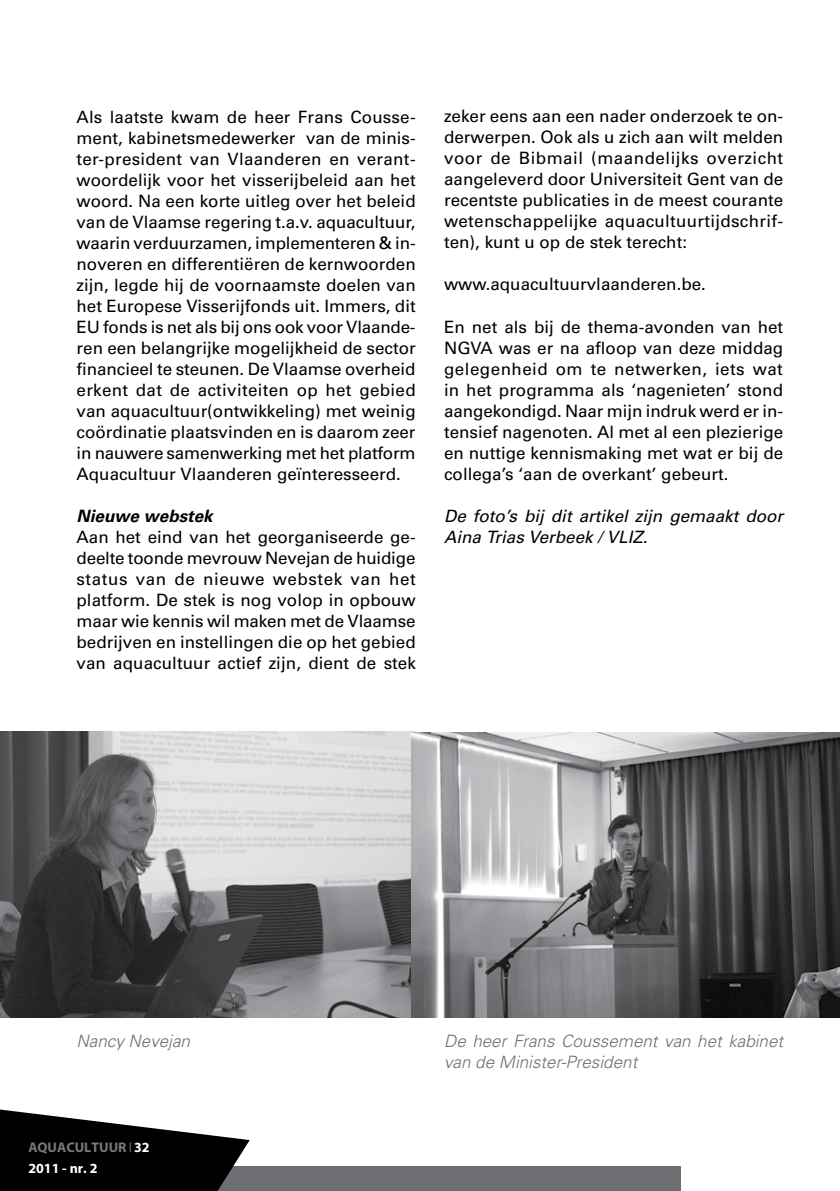
<style>
.page{position:relative;width:840px;height:1191px;background:#fff}
.page>*{position:absolute;margin:0;border:0;box-sizing:border-box;transform-origin:0 0}
.t1{font:17px/21px "Univers";color:#000;text-align:justify}
.t2{font:italic 300 17px/21px "Univers";color:#6d6e71}
.t3{font:italic 17px/21px "Univers";color:#000}
.t4{font:italic 700 17px "Univers";color:#000}
.t5{font:700 14px/21px "Myriad";color:#77787b}
.s1{color:#fff}
</style>
<div class="page">
<div style="left:0;top:1166px;width:680px;height:25px;background:#6d6e71"></div>
<svg style="left:0;top:1109px;width:249px;height:82px"></svg>
<div style="left:23px;top:1135px;width:143px;height:54px;background:#000"></div>
<img style="left:0;top:732px;width:411px;height:285px">
<img style="left:411px;top:732px;width:428px;height:285px">
<hr style="left:839px;top:0;width:1px;height:123px;background:#6d6e71">
<p class="t1" style="left:76px;top:106px;width:340px">Als laatste kwam de heer Frans Cousse&shy;ment, kabinetsmedewerker van de minis&shy;ter-president van Vlaanderen en verant&shy;woordelijk voor het visserijbeleid aan het woord. Na een korte uitleg over het beleid van de Vlaamse regering t.a.v. aquacultuur, waarin verduurzamen, implementeren &amp; in&shy;noveren en differentiëren de kernwoorden zijn, legde hij de voornaamste doelen van het Europese Visserijfonds uit. Immers, dit EU fonds is net als bij ons ook voor Vlaande&shy;ren een belangrijke mogelijkheid de sector financieel te steunen. De Vlaamse overheid erkent dat de activiteiten op het gebied van aquacultuur(ontwikkeling) met weinig coördinatie plaatsvinden en is daarom zeer in nauwere samenwerking met het platform Aquacultuur Vlaanderen geïnteresseerd.</p>
<p class="t4" style="left:76px;top:506px;width:138px">Nieuwe webstek</p>
<p class="t1" style="left:76px;top:526px;width:341px">Aan het eind van het georganiseerde ge&shy;deelte toonde mevrouw Nevejan de huidige status van de nieuwe webstek van het platform. De stek is nog volop in opbouw maar wie kennis wil maken met de Vlaamse bedrijven en instellingen die op het gebied van aquacultuur actief zijn, dient de stek</p>
<p class="t1" style="left:444px;top:106px;width:340px">zeker eens aan een nader onderzoek te on&shy;derwerpen. Ook als u zich aan wilt melden voor de Bibmail (maandelijks overzicht aangeleverd door Universiteit Gent van de recentste publicaties in de meest courante wetenschappelijke aquacultuurtijdschrif&shy;ten), kunt u op de stek terecht:</p>
<p class="t1" style="left:444px;top:274px;width:263px">www.aquacultuurvlaanderen.be.</p>
<p class="t1" style="left:444px;top:316px;width:340px">En net als bij de thema-avonden van het NGVA was er na afloop van deze middag gelegenheid om te netwerken, iets wat in het programma als ‘nagenieten’ stond aangekondigd. Naar mijn indruk werd er in&shy;tensief nagenoten. Al met al een plezierige en nuttige kennismaking met wat er bij de collega’s ‘aan de overkant’ gebeurt.</p>
<p class="t3" style="left:444px;top:505px;width:340px">De foto’s bij dit artikel zijn gemaakt door<br>Aina Trias Verbeek / VLIZ.</p>
<p class="t2" style="left:77px;top:1030px;width:115px">Nancy Nevejan</p>
<p class="t5" style="left:28px;top:1137px;width:123px">AQUACULTUUR ❘ <span class="s1">32<br>2011 - NR. 2</span></p>
<p class="t2" style="left:444px;top:1030px;width:340px">De heer Frans Coussement van het kabinet van de Minister-President</p>
</div>
